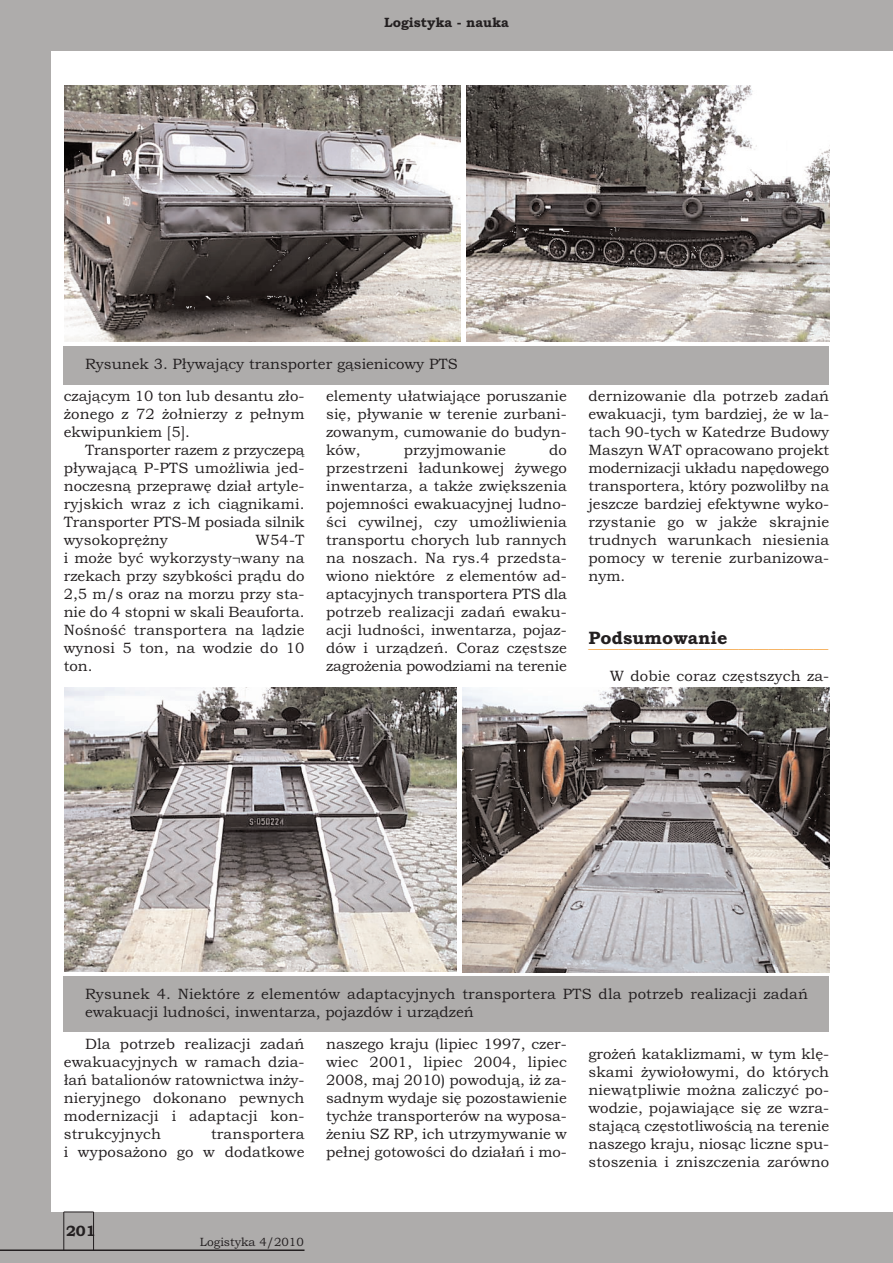
<style>
.page{position:relative;width:893px;height:1263px;background:#aeacab}
.page>*{position:absolute;margin:0;border:0;box-sizing:border-box;transform-origin:0 0}
.t1{font:15px/18px "Bookman Old Style";letter-spacing:.01em;color:#231f20;text-align:justify}
.t2{font:15px "Bookman Old Style";color:#f49f39}
.t3{font:700 15px "Bookman Old Style";color:#231f20}
.t4{font:700 13.5px "Bookman Old Style";color:#231f20}
.t5{font:12px "Bookman Old Style";color:#231f20}
</style>
<div class="page">
<div style="left:51px;top:51px;width:842px;height:1161px;background:#fff"></div>
<hr style="left:0;top:1249px;width:304px;height:2px;background:#231f20">
<hr style="left:93px;top:1212px;width:1px;height:38px;background:#231f20">
<hr style="left:64px;top:1212px;width:1px;height:38px;background:#231f20">
<hr style="left:64px;top:1212px;width:30px;height:1px;background:#231f20">
<div style="left:64px;top:346px;width:765px;height:38px;background:#aeacab"></div>
<div style="left:64px;top:976px;width:765px;height:56px;background:#aeacab"></div>
<img style="left:65px;top:85px;width:395px;height:257px">
<img style="left:466px;top:85px;width:363px;height:257px">
<img style="left:65px;top:687px;width:391px;height:284px">
<img style="left:462px;top:687px;width:367px;height:286px">
<p class="t4" style="left:384px;top:14px;width:126px">Logistyka - nauka</p>
<p class="t1" style="left:85px;top:355px;width:374px">Rysunek 3. Pływający transporter gąsienicowy PTS</p>
<p class="t1" style="left:64px;top:387px;width:242px">czającym 10 ton lub desantu zło&shy;żonego z 72 żołnierzy z pełnym ekwipunkiem [5].</p>
<p class="t1" style="left:64px;top:441px;width:242px;text-indent:21px">Transporter razem z przyczepą pływającą P-PTS umożliwia jed&shy;noczesną przeprawę dział artyle&shy;ryjskich wraz z ich ciągnikami.<br>Transporter PTS-M posiada silnik wysokoprężny</p>
<p class="t1" style="left:64px;top:531px;width:242px;text-indent:192px">W54-T i może być wykorzysty¬wany na rzekach przy szybkości prądu do 2,5 m/s oraz na morzu przy sta&shy;nie do 4 stopni w skali Beauforta.<br>Nośność transportera na lądzie wynosi 5 ton, na wodzie do 10 ton.</p>
<p class="t1" style="left:326px;top:387px;width:242px">elementy ułatwiające poruszanie się, pływanie w terenie zurbani&shy;zowanym, cumowanie do budyn&shy;ków,</p>
<p class="t1" style="left:326px;top:441px;width:242px;text-indent:223px">do przestrzeni ładunkowej żywego inwentarza, a także zwiększenia pojemności ewakuacyjnej ludno&shy;ści cywilnej, czy umożliwienia transportu chorych lub rannych na noszach. Na rys.4 przedsta&shy;wiono niektóre z elementów ad&shy;aptacyjnych transportera PTS dla potrzeb realizacji zadań ewaku&shy;acji ludności, inwentarza, pojaz&shy;dów i urządzeń. Coraz częstsze zagrożenia powodziami na terenie</p>
<p class="t1" style="left:404px;top:441px;width:104px">przyjmowanie</p>
<p class="t1" style="left:588px;top:387px;width:242px">dernizowanie dla potrzeb zadań ewakuacji, tym bardziej, że w la&shy;tach 90-tych w Katedrze Budowy Maszyn WAT opracowano projekt modernizacji układu napędowego transportera, który pozwoliłby na jeszcze bardziej efektywne wyko&shy;rzystanie go w jakże skrajnie trudnych warunkach niesienia pomocy w terenie zurbanizowa&shy;nym.</p>
<p class="t2" style="left:588px;top:634px;width:242px"><sup>P</sup>__<sup>o</sup>__<sup>d</sup>_<sup>s</sup>_<sup>u</sup>__<sup>m</sup>__<sup>o</sup>__<sup>w</sup>__<sup>a</sup>_<sup>n</sup>__<sup>i</sup>_<sup>e</sup>______________</p>
<p class="t1" style="left:610px;top:667px;width:221px">W dobie coraz częstszych za-</p>
<p class="t1" style="left:85px;top:984px;width:724px">Rysunek 4. Niektóre z elementów adaptacyjnych transportera PTS dla potrzeb realizacji zadań ewakuacji ludności, inwentarza, pojazdów i urządzeń</p>
<p class="t1" style="left:64px;top:1035px;width:242px;text-indent:21px">Dla potrzeb realizacji zadań ewakuacyjnych w ramach dzia&shy;łań batalionów ratownictwa inży&shy;nieryjnego dokonano pewnych modernizacji i adaptacji kon&shy;strukcyjnych</p>
<p class="t1" style="left:64px;top:1125px;width:242px;text-align:right">transportera<br>i wyposażono go w dodatkowe</p>
<p class="t1" style="left:326px;top:1035px;width:242px">naszego kraju (lipiec 1997, czer&shy;wiec 2001, lipiec 2004, lipiec 2008, maj 2010) powodują, iż za&shy;sadnym wydaje się pozostawienie tychże transporterów na wyposa&shy;żeniu SZ RP, ich utrzymywanie w pełnej gotowości do działań i mo-</p>
<p class="t1" style="left:588px;top:1045px;width:242px">grożeń kataklizmami, w tym klę&shy;skami żywiołowymi, do których niewątpliwie można zaliczyć po&shy;wodzie, pojawiające się ze wzra&shy;stającą częstotliwością na terenie naszego kraju, niosąc liczne spu&shy;stoszenia i zniszczenia zarówno</p>
<p class="t3" style="left:66px;top:1222px;width:31px">201</p>
<p class="t5" style="left:200px;top:1234px;width:105px">Logistyka 4/2010</p>
</div>
